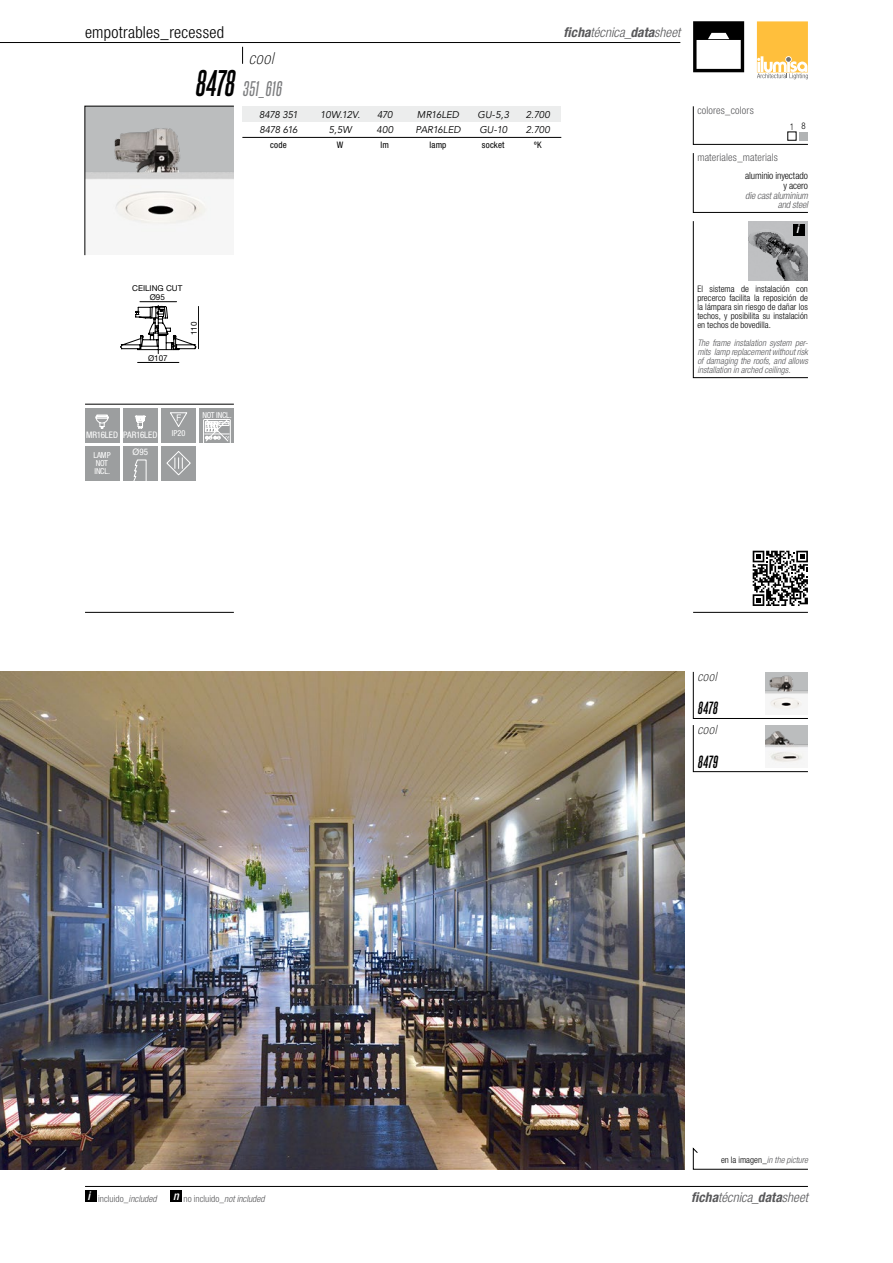
<style>
.page{position:relative;width:893px;height:1263px;background:#fff}
.page>*{position:absolute;margin:0;border:0;box-sizing:border-box;transform-origin:0 0}
.t1{font:italic 700 31.5px "Steelfish Rg";color:#000}
.t2{font:italic 18px "Steelfish Rg";letter-spacing:.04em;color:#7b7c7e}
.t3{font:300 condensed 16.5px "Helvetica Neue LT Std";letter-spacing:.02em;color:#000}
.t4{font:italic 100 condensed 16.5px "Helvetica Neue LT Std";color:#000}
.t5{font:italic 700 15px "Steelfish Rg";letter-spacing:.025em;color:#000}
.t6{font:italic 300 condensed 13.5px "Helvetica Neue LT Std";color:#58585a}
.t7{font:italic 100 condensed 12.75px "Helvetica Neue LT Std";letter-spacing:.045em;color:#000}
.t8{font:italic 500 condensed 12px "Helvetica Neue LT Std";color:#fff}
.t9{font:300 condensed 10.5px "Helvetica Neue LT Std";letter-spacing:.01em;color:#58585a}
.t10{font:italic 9.75px "Avenir";letter-spacing:-.02em;color:#000}
.t11{font:italic 300 condensed 9.75px/9.8px "Helvetica Neue LT Std";letter-spacing:-.01em;color:#58585a;text-align:right}
.t12{font:300 condensed 9.75px/9.8px "Helvetica Neue LT Std";letter-spacing:-.01em;color:#000;text-align:right}
.t13{font:300 condensed 9.3px "Helvetica Neue LT Std";letter-spacing:.005em;color:#58585a}
.t14{font:300 9.15px "Avenir";color:#000;scale:.9 1}
.t15{font:italic 300 condensed 9px/9px "Helvetica Neue LT Std";color:#58585a;text-align:justify}
.t16{font:300 condensed 9px/9px "Helvetica Neue LT Std";letter-spacing:.005em;color:#000;text-align:justify}
.t17{font:condensed 9px "Helvetica Neue LT Std";letter-spacing:.015em;color:#000}
.t18{font:condensed 9px "Helvetica Neue LT Std";letter-spacing:-.01em;color:#fff}
.t19{font:300 9px "Avenir";color:#000;scale:.9 1}
.t20{font:condensed 8.25px/8.2px "Helvetica Neue LT Std";letter-spacing:-.025em;color:#fff}
.t21{font:8.1px "Helvetica Neue LT Std";color:#000}
.s1{font-weight:700}
.s2{font-weight:500}
.s3{font-stretch:normal}
.s4{font-style:italic}
.s5{font-style:normal;color:#000}
</style>
<div class="page">
<svg style="left:757px;top:21px;width:51px;height:58px;background:#faca6a"></svg>
<svg style="left:693px;top:21px;width:51px;height:51px"></svg>
<hr style="left:0;top:42px;width:680px;height:1px;background:#000">
<div style="left:170px;top:1191px;width:11px;height:11px;background:#000"></div>
<div style="left:85px;top:1191px;width:11px;height:11px;background:#000"></div>
<img style="left:0;top:672px;width:685px;height:497px">
<svg style="left:693px;top:1148px;width:115px;height:21px"></svg>
<svg style="left:753px;top:551px;width:55px;height:55px"></svg>
<svg style="left:120px;top:301px;width:79px;height:62px"></svg>
<hr style="left:85px;top:404px;width:149px;height:1px;background:#000">
<div style="left:200px;top:408px;width:34px;height:34px;background:#9c9e9f"></div>
<svg style="left:203px;top:419px;width:28px;height:23px"></svg>
<hr style="left:85px;top:612px;width:149px;height:1px;background:#000">
<hr style="left:693px;top:612px;width:115px;height:1px;background:#000">
<svg style="left:84px;top:106px;width:150px;height:149px"></svg>
<div style="left:85px;top:408px;width:34px;height:34px;background:#9c9e9f"></div>
<svg style="left:95px;top:415px;width:14px;height:14px"></svg>
<div style="left:242px;top:106px;width:319px;height:16px;background:#eceded"></div>
<hr style="left:242px;top:137px;width:319px;height:1px;background:#000">
<svg style="left:693px;top:153px;width:115px;height:60px"></svg>
<div style="left:162px;top:408px;width:34px;height:34px;background:#9c9e9f"></div>
<svg style="left:170px;top:412px;width:17px;height:15px"></svg>
<div style="left:85px;top:446px;width:34px;height:34px;background:#9c9e9f"></div>
<div style="left:123px;top:408px;width:34px;height:34px;background:#9c9e9f"></div>
<svg style="left:135px;top:416px;width:11px;height:13px"></svg>
<svg style="left:693px;top:106px;width:115px;height:39px"></svg>
<div style="left:788px;top:132px;width:8px;height:8px;background:#fff"></div>
<div style="left:123px;top:446px;width:34px;height:34px;background:#9c9e9f"></div>
<svg style="left:133px;top:460px;width:13px;height:20px"></svg>
<svg style="left:693px;top:221px;width:115px;height:157px"></svg>
<div style="left:794px;top:224px;width:11px;height:11px;background:#000"></div>
<div style="left:162px;top:446px;width:34px;height:34px;background:#9c9e9f"></div>
<svg style="left:167px;top:451px;width:24px;height:24px"></svg>
<svg style="left:693px;top:671px;width:115px;height:48px"></svg>
<svg style="left:693px;top:725px;width:115px;height:47px"></svg>
<svg style="left:242px;top:47px;width:1px;height:17px"></svg>
<hr style="left:85px;top:1186px;width:723px;height:1px;background:#000">
<h3 class="t3" style="left:85px;top:22px;width:141px">empotrables_recessed</h3>
<h3 class="t4" style="left:249px;top:49px;width:26px">cool</h3>
<h1 class="t1" style="left:195px;top:64px;width:41px">8478</h1>
<h2 class="t2" style="left:242px;top:77px;width:40px">351_616</h2>
<p class="t10" style="left:259px;top:109px;width:40px">8478 351</p>
<p class="t10" style="left:320px;top:109px;width:41px">10W.12V.</p>
<p class="t10" style="left:377px;top:109px;width:17px">470</p>
<p class="t10" style="left:417px;top:109px;width:44px">MR16LED</p>
<p class="t10" style="left:477px;top:109px;width:33px">GU-5,3</p>
<p class="t10" style="left:526px;top:109px;width:26px">2.700</p>
<p class="t10" style="left:259px;top:124px;width:40px">8478 616</p>
<p class="t10" style="left:329px;top:124px;width:24px">5,5W</p>
<p class="t10" style="left:376px;top:124px;width:18px">400</p>
<p class="t10" style="left:415px;top:124px;width:47px">PAR16LED</p>
<p class="t10" style="left:479px;top:124px;width:29px">GU-10</p>
<p class="t10" style="left:526px;top:124px;width:26px">2.700</p>
<p class="t17" style="left:270px;top:140px;width:18px">code</p>
<p class="t17" style="left:337px;top:140px;width:8px">W</p>
<p class="t17" style="left:381px;top:140px;width:10px">lm</p>
<p class="t17" style="left:430px;top:140px;width:18px">lamp</p>
<p class="t17" style="left:482px;top:140px;width:24px">socket</p>
<p class="t17" style="left:534px;top:140px;width:9px">ºK</p>
<h3 class="t6" style="left:564px;top:24px;width:118px"><span class="s1">ficha</span>técnica<span class="s2">_</span><span class="s1">data</span>sheet</h3>
<p class="t9" style="left:697px;top:104px;width:58px">colores_colors</p>
<p class="t9" style="left:697px;top:151px;width:82px">materiales_materials</p>
<p class="t14" style="left:790px;top:121px;width:6px">1</p>
<p class="t19" style="left:802px;top:121px;width:6px">8</p>
<p class="t12" style="left:745px;top:171px;width:64px">aluminio inyectado y acero</p>
<p class="t11" style="left:745px;top:191px;width:64px">die cast aluminium and steel</p>
<h3 class="t8" style="left:796px;top:222px;width:4px">i</h3>
<p class="t21" style="left:132px;top:283px;width:52px">CEILING CUT</p>
<p class="t21" style="left:150px;top:292px;width:17px">Ø95</p>
<p class="t21" style="left:148px;top:353px;width:21px">Ø107</p>
<p class="t21" style="left:189px;top:335px;width:15px;rotate:-90deg">110</p>
<p class="t20" style="left:203px;top:411px;width:31px">NOT INCL.</p>
<p class="t18" style="left:86px;top:430px;width:33px">MR16LED</p>
<p class="t18" style="left:123px;top:430px;width:36px">PAR16LED</p>
<p class="t20" style="left:93px;top:450px;width:19px">LAMP<br>NOT<br>INCL.</p>
<p class="t18" style="left:133px;top:446px;width:17px"><span class="s3">Ø</span>95</p>
<p class="t20" style="left:172px;top:429px;width:15px">IP20</p>
<p class="t16" style="left:697px;top:284px;width:112px">El sistema de instalación con precerco facilita la reposición de la lámpara sin riesgo de dañar los techos, y posibilita su instalación en techos de bovedilla.</p>
<p class="t15" style="left:697px;top:338px;width:112px">The frame instalation system per&shy;mits lamp replacement without risk of damaging the roofs, and allows installation in arched ceilings.</p>
<h3 class="t7" style="left:697px;top:669px;width:21px">cool</h3>
<h3 class="t5" style="left:697px;top:699px;width:21px">8478</h3>
<h3 class="t7" style="left:697px;top:722px;width:21px">cool</h3>
<h3 class="t5" style="left:697px;top:752px;width:21px">8479</h3>
<p class="t13" style="left:88px;top:1193px;width:70px"><sup>i</sup> incluido_<span class="s4">included</span></p>
<p class="t13" style="left:173px;top:1193px;width:93px"><sup>n</sup> no incluido_<span class="s4">not included</span></p>
<p class="t15" style="left:721px;top:1156px;width:88px"><span class="s5">en la imagen_</span>in the picture</p>
<h3 class="t6" style="left:691px;top:1189px;width:118px"><span class="s1">ficha</span>técnica<span class="s2">_</span><span class="s1">data</span>sheet</h3>
</div>
